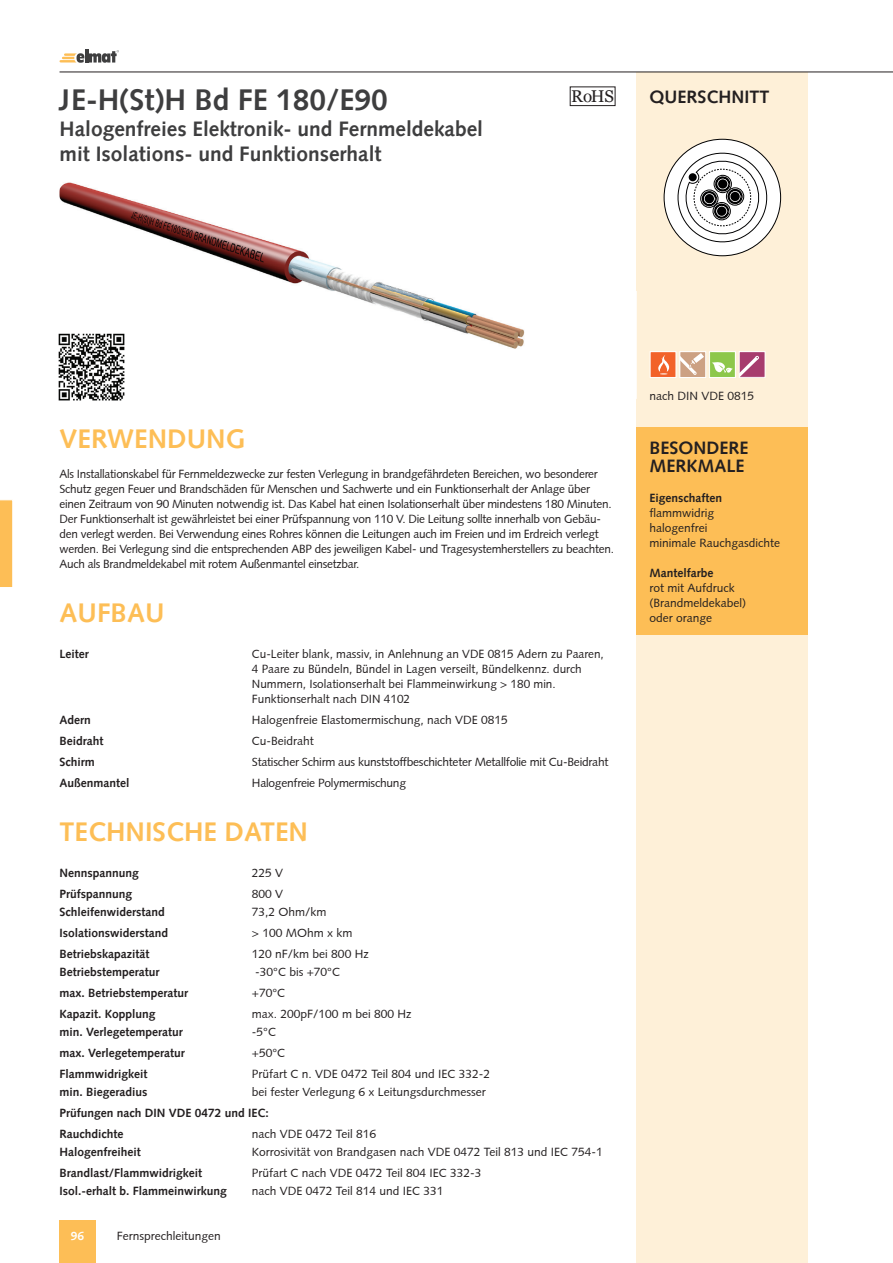
<style>
.page{position:relative;width:893px;height:1263px;background:#fff}
.page>*{position:absolute;margin:0;border:0;box-sizing:border-box;transform-origin:0 0}
.t1{font:700 30px "Syntax";color:#3e3e3f}
.t2{font:700 27px "Syntax";color:#fdbe56}
.t3{font:700 21px/25.5px "Syntax";color:#3e3e3f}
.t4{font:700 18px/18px "Syntax";color:#231f20}
.t5{font:16.95px "Georgia";color:#231f20}
.t6{font:12px/15px "Syntax";letter-spacing:-.02em;color:#231f20}
.t7{font:12px/15px "Syntax";color:#231f20}
.t8{font:700 12px/21px "Syntax";color:#231f20}
.t9{font:700 12px "Syntax";color:#fff}
</style>
<div class="page">
<hr style="left:60px;top:72px;width:833px;height:1px;background:#231f20">
<div style="left:637px;top:72px;width:171px;height:1191px;background:#fef0d8"></div>
<div style="left:60px;top:1220px;width:36px;height:43px;background:#fdbe56"></div>
<hr style="left:85px;top:49px;width:3px;height:14px;background:#3e3e3f">
<svg style="left:60px;top:50px;width:59px;height:13px"></svg>
<svg style="left:0;top:500px;width:13px;height:87px"></svg>
<img style="left:60px;top:181px;width:577px;height:218px">
<div style="left:637px;top:427px;width:171px;height:208px;background:#fdbe56"></div>
<img style="left:58px;top:333px;width:67px;height:68px">
<div style="left:570px;top:86px;width:45px;height:20px;border:1px solid #231f20"></div>
<svg style="left:664px;top:139px;width:117px;height:117px;background:#e1e1e1"></svg>
<svg style="left:674px;top:148px;width:98px;height:99px;background:#d3d2d1"></svg>
<div style="left:709px;top:352px;width:26px;height:25px;background:#8dc74b"></div>
<div style="left:709px;top:351px;width:27px;height:27px;border:1px solid #fff"></div>
<svg style="left:712px;top:362px;width:21px;height:11px"></svg>
<div style="left:680px;top:352px;width:26px;height:25px;background:#cca183"></div>
<div style="left:679px;top:351px;width:27px;height:27px;border:1px solid #fff"></div>
<svg style="left:680px;top:353px;width:24px;height:22px"></svg>
<div style="left:650px;top:352px;width:26px;height:25px;background:#f2622a"></div>
<div style="left:650px;top:351px;width:26px;height:27px;border:1px solid #fff"></div>
<svg style="left:658px;top:355px;width:12px;height:19px"></svg>
<div style="left:739px;top:352px;width:26px;height:25px;background:#a73c6e"></div>
<div style="left:739px;top:351px;width:26px;height:27px;border:1px solid #fff"></div>
<svg style="left:739px;top:356px;width:20px;height:22px"></svg>
<h1 class="t1" style="left:60px;top:83px;width:330px">JE-H(St)H Bd FE 180/E90</h1>
<h3 class="t3" style="left:60px;top:116px;width:425px">Halogenfreies Elektronik- und Fernmeldekabel mit Isolations- und Funktionserhalt</h3>
<h3 class="t5" style="left:571px;top:84px;width:45px">RoHS</h3>
<h3 class="t4" style="left:649px;top:88px;width:121px">QUERSCHNITT</h3>
<h2 class="t2" style="left:60px;top:423px;width:147px">Verwen dung</h2>
<p class="t6" style="left:60px;top:466px;width:556px">Als Installationskabel für Fernmeldezwecke zur festen Verlegung in brandgefährdeten Bereichen, wo besonderer Schutz gegen Feuer und Brandschäden für Menschen und Sachwerte und ein Funktionserhalt der Anlage über einen Zeitraum von 90 Minuten notwendig ist. Das Kabel hat einen Isolationserhalt über mindestens 180 Minuten.<br>Der Funktionserhalt ist gewährleistet bei einer Prüfspannung von 110 V. Die Leitung sollte innerhalb von Gebäu&shy;den verlegt werden. Bei Verwendung eines Rohres können die Leitungen auch im Freien und im Erdreich verlegt werden. Bei Verlegung sind die entsprechenden ABP des jeweiligen Kabel- und Tragesystemherstellers zu beachten.<br>Auch als Brandmeldekabel mit rotem Außenmantel einsetzbar.</p>
<h2 class="t2" style="left:60px;top:597px;width:107px">AUFBAU</h2>
<p class="t8" style="left:60px;top:643px;width:31px">Leiter</p>
<p class="t7" style="left:252px;top:646px;width:353px">Cu-Leiter blank, massiv, in Anlehnung an VDE 0815 Adern zu Paaren, 4 Paare zu Bündeln, Bündel in Lagen verseilt, Bündelkennz. durch Nummern, Isolationserhalt bei Flammeinwirkung &gt; 180 min.<br>Funktionserhalt nach DIN 4102</p>
<p class="t8" style="left:60px;top:709px;width:33px">Adern</p>
<p class="t7" style="left:252px;top:712px;width:257px">Halogenfreie Elastomermischung, nach VDE 0815</p>
<p class="t8" style="left:60px;top:730px;width:46px">Beidraht</p>
<p class="t7" style="left:252px;top:733px;width:64px">Cu-Beidraht</p>
<p class="t8" style="left:60px;top:751px;width:37px">Schirm</p>
<p class="t6" style="left:252px;top:754px;width:358px">Statischer Schirm aus kunststoffbeschichteter Metallfolie mit Cu-Beidraht</p>
<p class="t8" style="left:60px;top:772px;width:72px">Außenmantel</p>
<p class="t6" style="left:252px;top:775px;width:156px">Halogenfreie Polymermischung</p>
<h2 class="t2" style="left:60px;top:816px;width:250px">TECHNISCHE DATEN</h2>
<p class="t8" style="left:60px;top:862px;width:81px">Nennspannung</p>
<p class="t6" style="left:252px;top:865px;width:33px">225 V</p>
<p class="t8" style="left:60px;top:883px;width:74px">Prüfspannung</p>
<p class="t6" style="left:252px;top:886px;width:33px">800 V</p>
<p class="t8" style="left:60px;top:901px;width:107px">Schleifenwiderstand</p>
<p class="t6" style="left:252px;top:904px;width:76px">73,2 Ohm/km</p>
<p class="t8" style="left:60px;top:922px;width:110px">Isolationswiderstand</p>
<p class="t7" style="left:252px;top:925px;width:102px">&gt; 100 MOhm x km</p>
<p class="t8" style="left:60px;top:943px;width:91px">Betriebskapazität</p>
<p class="t7" style="left:252px;top:946px;width:118px">120 nF/km bei 800 Hz</p>
<p class="t8" style="left:60px;top:961px;width:101px">Betriebstemperatur</p>
<p class="t6" style="left:255px;top:964px;width:86px">-30°C bis +70°C</p>
<p class="t8" style="left:60px;top:982px;width:130px">max. Betriebstemperatur</p>
<p class="t6" style="left:252px;top:985px;width:35px">+70°C</p>
<p class="t8" style="left:60px;top:1003px;width:98px">Kapazit. Kopplung</p>
<p class="t7" style="left:252px;top:1006px;width:161px">max. 200pF/100 m bei 800 Hz</p>
<p class="t8" style="left:60px;top:1021px;width:125px">min. Verlegetemperatur</p>
<p class="t6" style="left:252px;top:1024px;width:26px">-5°C</p>
<p class="t8" style="left:60px;top:1042px;width:127px">max. Verlegetemperatur</p>
<p class="t6" style="left:252px;top:1045px;width:35px">+50°C</p>
<p class="t8" style="left:60px;top:1063px;width:90px">Flammwidrigkeit</p>
<p class="t7" style="left:252px;top:1066px;width:240px">Prüfart C n. VDE 0472 Teil 804 und IEC 332-2</p>
<p class="t8" style="left:60px;top:1081px;width:90px">min. Biegeradius</p>
<p class="t7" style="left:252px;top:1084px;width:235px">bei fester Verlegung 6 x Leitungsdurchmesser</p>
<p class="t8" style="left:60px;top:1102px;width:211px">Prüfungen nach DIN VDE 0472 und IEC:<br>Rauchdichte</p>
<p class="t7" style="left:252px;top:1126px;width:126px">nach VDE 0472 Teil 816</p>
<p class="t8" style="left:60px;top:1141px;width:83px">Halogenfreiheit</p>
<p class="t7" style="left:252px;top:1144px;width:352px">Korrosivität von Brandgasen nach VDE 0472 Teil 813 und IEC 754-1</p>
<p class="t8" style="left:60px;top:1162px;width:144px">Brandlast/Flammwidrigkeit</p>
<p class="t7" style="left:252px;top:1165px;width:231px">Prüfart C nach VDE 0472 Teil 804 IEC 332-3</p>
<p class="t8" style="left:60px;top:1180px;width:169px">Isol.-erhalt b. Flammeinwirkung</p>
<p class="t7" style="left:252px;top:1183px;width:193px">nach VDE 0472 Teil 814 und IEC 331</p>
<p class="t9" style="left:71px;top:1229px;width:15px">96</p>
<p class="t7" style="left:117px;top:1228px;width:105px">Fernsprechleitungen</p>
<p class="t7" style="left:649px;top:388px;width:106px">nach DIN VDE 0815</p>
<h3 class="t4" style="left:649px;top:439px;width:80px">Besondere<br>Merk</h3>
<h3 class="t4" style="left:697px;top:457px;width:28px">male</h3>
<p class="t8" style="left:649px;top:487px;width:74px">Eigenschaften</p>
<p class="t7" style="left:649px;top:505px;width:132px">flammwidrig<br>halogenfrei<br>minimale Rauchgasdichte</p>
<p class="t8" style="left:649px;top:562px;width:65px">Mantelfarbe</p>
<p class="t7" style="left:649px;top:580px;width:98px">rot mit Aufdruck (Brandmeldekabel) oder orange</p>
</div>
